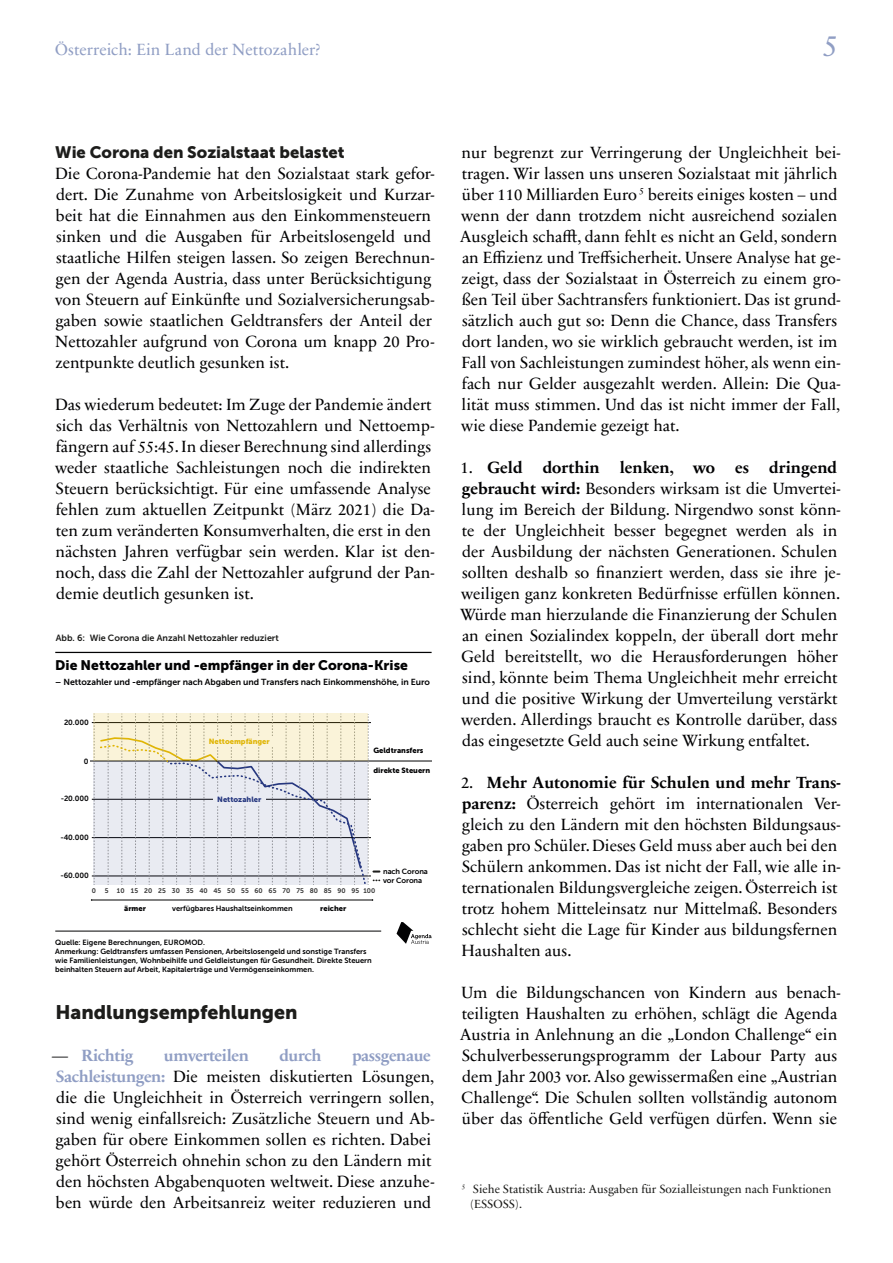
<style>
.page{position:relative;width:893px;height:1263px;background:#fff}
.page>*{position:absolute;margin:0;border:0;box-sizing:border-box;transform-origin:0 0}
.t1{font:30px "Sabon Next LT Pro";color:#909ec4}
.Kapitelüberschrift{font:19.5px "Museo Sans 900";color:#1d1d1b}
.Fließtext{font:16.5px/21px "Sabon Next LT Pro";color:#020203}
.Absatzüberschrift{font:16.5px/21px "Sabon Next LT Pro";color:#020203}
.t2{font:16.5px "Sabon Next LT Pro";color:#909ec4}
.Absatzüberschrift-2{font:16.5px "Museo Sans 900";color:#1d1d1b}
.t3{font:700 16.5px "Sabon Next LT Pro";letter-spacing:-.025em;color:#909ec4}
.t4{font:13.8px "Museo Sans 900";color:#020203}
.Fussnote{font:12px/15px "Sabon Next LT Pro";color:#1d1d1b}
.t5{font:9px "Museo Sans 700";color:#1d1d1b}
.t6{font:8.7px "Museo Sans 700";letter-spacing:-.005em;color:#020203}
.t7{font:7.5px/9px "Museo Sans 700";color:#020203}
.t8{font:7.5px "Museo Sans 900";color:#020203}
.t9{font:7.5px "Museo Sans 900";color:#e0b505}
.t10{font:7.5px "Museo Sans 900";color:#26377f}
.t11{font:6.75px "Museo Sans 700";color:#343434}
.s1{font-weight:400;color:#020203}
.s2{font-weight:700;color:#909ec4}
.s3{font-weight:700}
</style>
<div class="page">
<hr style="left:55px;top:931px;width:326px;height:1px;background:#020203">
<svg style="left:397px;top:922px;width:35px;height:22px"></svg>
<hr style="left:55px;top:652px;width:377px;height:1px;background:#020203">
<hr style="left:92px;top:876px;width:279px;height:1px;background:#020203">
<hr style="left:92px;top:837px;width:279px;height:1px;background:#020203">
<hr style="left:92px;top:799px;width:279px;height:1px;background:#020203">
<hr style="left:92px;top:722px;width:279px;height:1px;background:#020203">
<hr style="left:86px;top:761px;width:346px;height:1px;background:#020203">
<div style="left:83px;top:757px;width:7px;height:8px;background:#fff"></div>
<hr style="left:91px;top:900px;width:282px;height:1px;background:#020203">
<svg style="left:94px;top:714px;width:286px;height:171px;background:#e2e2e0"></svg>
<p class="t2" style="left:55px;top:37px;width:266px">Österreich: Ein Land der Nettozahler?</p>
<h1 class="t1" style="left:823px;top:22px;width:16px">5</h1>
<p class="Absatzüberschrift-2" style="left:55px;top:143px;width:291px">Wie Corona den Sozialstaat belastet</p>
<p class="Absatzüberschrift" style="left:55px;top:162px;width:381px">Die Corona-Pandemie hat den Sozialstaat stark gefor&shy;dert. Die Zunahme von Arbeitslosigkeit und Kurzar&shy;beit hat die Einnahmen aus den Einkommensteuern sinken und die Ausgaben für Arbeitslosengeld und staatliche Hilfen steigen lassen. So zeigen Berechnun&shy;gen der Agenda Austria, dass unter Berücksichtigung von Steuern auf Einkünfte und Sozialversicherungsab&shy;gaben sowie staatlichen Geldtransfers der Anteil der Nettozahler aufgrund von Corona um knapp 20 Pro&shy;zentpunkte deutlich gesunken ist.</p>
<p class="Fließtext" style="left:55px;top:393px;width:381px">Das wiederum bedeutet: Im Zuge der Pandemie ändert sich das Verhältnis von Nettozahlern und Nettoemp&shy;fängern auf 55:45. In dieser Berechnung sind allerdings weder staatliche Sachleistungen noch die indirekten Steuern berücksichtigt. Für eine umfassende Analyse fehlen zum aktuellen Zeitpunkt (März 2021) die Da&shy;ten zum veränderten Konsumverhalten, die erst in den nächsten Jahren verfügbar sein werden. Klar ist den&shy;noch, dass die Zahl der Nettozahler aufgrund der Pan&shy;demie deutlich gesunken ist.</p>
<p class="t5" style="left:56px;top:633px;width:225px">Abb. 6: Wie Corona die Anzahl Nettozahler reduziert</p>
<p class="t4" style="left:55px;top:657px;width:354px">Die Nettozahler und -empfänger in der Corona-Krise</p>
<p class="t6" style="left:55px;top:677px;width:376px">– Nettozahler und -empfänger nach Abgaben und Transfers nach Einkommenshöhe, in Euro</p>
<p class="t7" style="left:64px;top:718px;width:26px">20.000</p>
<p class="t7" style="left:84px;top:757px;width:6px">0</p>
<p class="t7" style="left:61px;top:794px;width:30px">-20.000</p>
<p class="t7" style="left:60px;top:833px;width:30px">-40.000</p>
<p class="t7" style="left:60px;top:871px;width:30px">-60.000</p>
<p class="t9" style="left:209px;top:737px;width:63px">Nettoempfänger</p>
<p class="t10" style="left:217px;top:795px;width:45px">Nettozahler</p>
<p class="t8" style="left:373px;top:746px;width:51px">Geldtransfers</p>
<p class="t8" style="left:373px;top:766px;width:58px">direkte Steuern</p>
<p class="t7" style="left:383px;top:867px;width:46px">nach Corona</p>
<p class="t7" style="left:383px;top:875px;width:41px">vor Corona</p>
<p class="t11" style="left:92px;top:887px;width:6px">0</p>
<p class="t11" style="left:105px;top:887px;width:5px">5</p>
<p class="t11" style="left:117px;top:887px;width:260px">10 15 20 25 30 35 40 45 50 55 60 65 70 75 80 85 90 95 100</p>
<p class="t8" style="left:124px;top:904px;width:23px">ärmer</p>
<p class="t7" style="left:172px;top:904px;width:122px">verfügbares Haushaltseinkommen</p>
<p class="t8" style="left:320px;top:904px;width:28px">reicher</p>
<p class="t7" style="left:55px;top:938px;width:318px">Quelle: Eigene Berechnungen, EUROMOD.<br>Anmerkung: Geldtransfers umfassen Pensionen, Arbeitslosengeld und sonstige Transfers wie Familienleistungen, Wohnbeihilfe und Geldleistungen für Gesundheit. Direkte Steuern beinhalten Steuern auf Arbeit, Kapitalerträge und Vermögenseinkommen.</p>
<p class="Kapitelüberschrift" style="left:55px;top:1001px;width:244px">Handlungsempfehlungen</p>
<p class="t3" style="left:52px;top:1042px;width:83px"><span class="s1">—</span> Richtig</p>
<p class="t3" style="left:164px;top:1042px;width:86px">umverteilen</p>
<p class="t3" style="left:279px;top:1042px;width:44px">durch</p>
<p class="Fließtext" style="left:56px;top:1044px;width:380px;text-indent:296px"><span class="s2">passgenaue Sachleistungen:</span> Die meisten diskutierten Lösungen, die die Ungleichheit in Österreich verringern sollen, sind wenig einfallsreich: Zusätzliche Steuern und Ab&shy;gaben für obere Einkommen sollen es richten. Dabei gehört Österreich ohnehin schon zu den Ländern mit den höchsten Abgabenquoten weltweit. Diese anzuhe&shy;ben würde den Arbeitsanreiz weiter reduzieren und</p>
<p class="Fließtext" style="left:460px;top:141px;width:382px">nur begrenzt zur Verringerung der Ungleichheit bei&shy;tragen. Wir lassen uns unseren Sozialstaat mit jährlich über 110 Milliarden Euro <sup>5</sup> bereits einiges kosten – und wenn der dann trotzdem nicht ausreichend sozialen Ausgleich schafft, dann fehlt es nicht an Geld, sondern an Effizienz und Treffsicherheit. Unsere Analyse hat ge&shy;zeigt, dass der Sozialstaat in Österreich zu einem gro&shy;ßen Teil über Sachtransfers funktioniert. Das ist grund&shy;sätzlich auch gut so: Denn die Chance, dass Transfers dort landen, wo sie wirklich gebraucht werden, ist im Fall von Sachleistungen zumindest höher, als wenn ein&shy;fach nur Gelder ausgezahlt werden. Allein: Die Qua&shy;lität muss stimmen. Und das ist nicht immer der Fall, wie diese Pandemie gezeigt hat.</p>
<p class="Fließtext" style="left:460px;top:456px;width:382px">1. <span class="s3">Geld dorthin lenken, wo es dringend gebraucht wird:</span> Besonders wirksam ist die Umvertei&shy;lung im Bereich der Bildung. Nirgendwo sonst könn&shy;te der Ungleichheit besser begegnet werden als in der Ausbildung der nächsten Generationen. Schulen sollten deshalb so finanziert werden, dass sie ihre je&shy;weiligen ganz konkreten Bedürfnisse erfüllen können.<br>Würde man hierzulande die Finanzierung der Schulen an einen Sozialindex koppeln, der überall dort mehr Geld bereitstellt, wo die Herausforderungen höher sind, könnte beim Thema Ungleichheit mehr erreicht und die positive Wirkung der Umverteilung verstärkt werden. Allerdings braucht es Kontrolle darüber, dass das eingesetzte Geld auch seine Wirkung entfaltet.</p>
<p class="Fließtext" style="left:461px;top:771px;width:381px">2. <span class="s3">Mehr Autonomie für Schulen und mehr Trans&shy;parenz:</span> Österreich gehört im internationalen Ver&shy;gleich zu den Ländern mit den höchsten Bildungsaus&shy;gaben pro Schüler. Dieses Geld muss aber auch bei den Schülern ankommen. Das ist nicht der Fall, wie alle in&shy;ternationalen Bildungsvergleiche zeigen. Österreich ist trotz hohem Mitteleinsatz nur Mittelmaß. Besonders schlecht sieht die Lage für Kinder aus bildungsfernen Haushalten aus.</p>
<p class="Fließtext" style="left:460px;top:981px;width:382px">Um die Bildungschancen von Kindern aus benach&shy;teiligten Haushalten zu erhöhen, schlägt die Agenda Austria in Anlehnung an die „London Challenge“ ein Schulverbesserungsprogramm der Labour Party aus dem Jahr 2003 vor. Also gewissermaßen eine „Austrian Challenge“. Die Schulen sollten vollständig autonom über das öffentliche Geld verfügen dürfen. Wenn sie</p>
<p class="Fussnote" style="left:470px;top:1181px;width:363px;text-indent:-8px"><sup>5</sup> Siehe Statistik Austria: Ausgaben für Sozialleistungen nach Funktionen (ESSOSS).</p>
</div>
